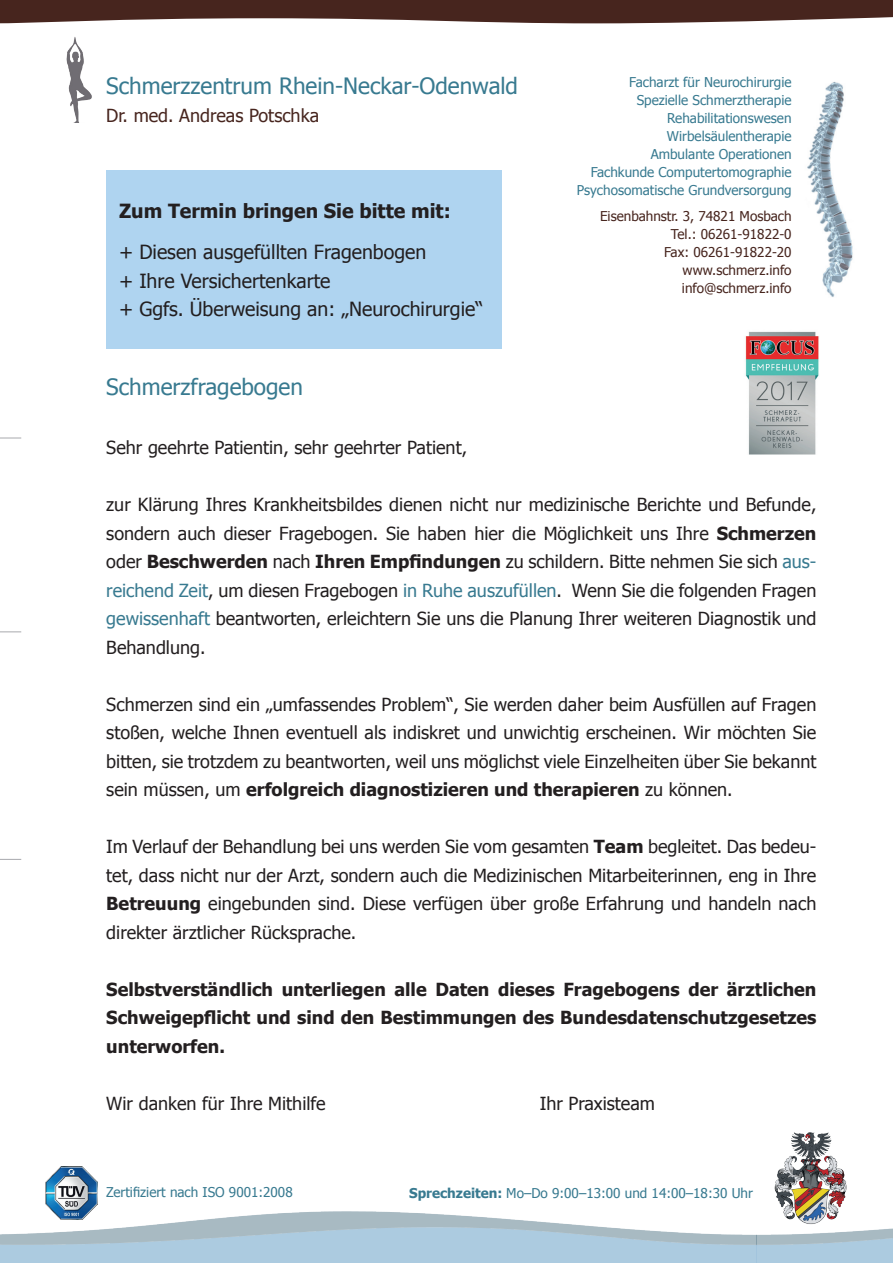
<style>
.page{position:relative;width:893px;height:1263px;background:#fff}
.page>*{position:absolute;margin:0;border:0;box-sizing:border-box;transform-origin:0 0}
.t1{font:22.5px "Tahoma";color:#387a90}
.t2{font:19.5px/28.5px "Tahoma";color:#231f20}
.t3{font:700 19.5px "Tahoma";color:#231f20}
.t4{font:18px/28.5px "Tahoma";color:#231f20;text-align:justify}
.t5{font:700 18px/28.5px "Tahoma";color:#231f20;text-align:justify}
.t6{font:18px "Tahoma";color:#47251e}
.t7{font:13.5px/18px "Tahoma";color:#387a90;text-align:right}
.t8{font:13.5px/18px "Tahoma";color:#47251e;text-align:right}
.s1{font-weight:700}
.s2{color:#387a90}
</style>
<div class="page">
<img style="left:807px;top:81px;width:46px;height:216px">
<img style="left:66px;top:37px;width:26px;height:86px">
<img style="left:777px;top:1132px;width:68px;height:45px">
<svg style="left:0;top:438px;width:21px;height:1px"></svg>
<svg style="left:0;top:631px;width:21px;height:1px"></svg>
<svg style="left:0;top:859px;width:21px;height:1px"></svg>
<img style="left:50px;top:1167px;width:43px;height:10px">
<svg style="left:0;top:0;width:893px;height:23px;background:#5a3b35"></svg>
<img style="left:0;top:1177px;width:756px;height:86px">
<img style="left:756px;top:1177px;width:137px;height:86px">
<div style="left:106px;top:170px;width:396px;height:179px;background:#afd4f0"></div>
<img style="left:745px;top:331px;width:74px;height:124px">
<p class="t1" style="left:106px;top:70px;width:413px">Schmerzzentrum Rhein-Neckar-Odenwald</p>
<p class="t6" style="left:106px;top:104px;width:214px">Dr. med. Andreas Potschka</p>
<p class="t3" style="left:119px;top:197px;width:333px">Zum Termin bringen Sie bitte mit:</p>
<p class="t2" style="left:119px;top:237px;width:366px">+ Diesen ausgefüllten Fragenbogen<br>+ Ihre Versichertenkarte<br>+ Ggfs. Überweisung an: „Neurochirurgie“</p>
<p class="t1" style="left:106px;top:372px;width:198px">Schmerzfragebogen</p>
<p class="t7" style="left:577px;top:72px;width:216px">Facharzt für Neurochirurgie<br>Spezielle Schmerztherapie<br>Rehabilitationswesen<br>Wirbelsäulentherapie<br>Ambulante Operationen<br>Fachkunde Computertomographie<br>Psychosomatische Grundversorgung</p>
<p class="t8" style="left:600px;top:207px;width:193px">Eisenbahnstr. 3, 74821 Mosbach<br>Tel.: 06261-91822-0<br>Fax: 06261-91822-20 www.schmerz.info info@schmerz.info</p>
<p class="t4" style="left:106px;top:433px;width:362px">Sehr geehrte Patientin, sehr geehrter Patient,</p>
<p class="t4" style="left:106px;top:490px;width:712px">zur Klärung Ihres Krankheitsbildes dienen nicht nur medizinische Berichte und Befunde, sondern auch dieser Fragebogen. Sie haben hier die Möglichkeit uns Ihre <span class="s1">Schmerzen </span>oder <span class="s1">Beschwerden</span> nach <span class="s1">Ihren Empfindungen</span> zu schildern. Bitte nehmen Sie sich <span class="s2">aus&shy;reichend Zeit</span>, um diesen Fragebogen <span class="s2">in Ruhe auszufüllen</span>. Wenn Sie die folgenden Fragen <span class="s2">gewissenhaft</span> beantworten, erleichtern Sie uns die Planung Ihrer weiteren Diagnostik und Behandlung.</p>
<p class="t4" style="left:106px;top:689px;width:712px">Schmerzen sind ein „umfassendes Problem“, Sie werden daher beim Ausfüllen auf Fragen stoßen, welche Ihnen eventuell als indiskret und unwichtig erscheinen. Wir möchten Sie bitten, sie trotzdem zu beantworten, weil uns möglichst viele Einzelheiten über Sie bekannt sein müssen, um <span class="s1">erfolgreich diagnostizieren und therapieren</span> zu können.</p>
<p class="t4" style="left:106px;top:832px;width:712px">Im Verlauf der Behandlung bei uns werden Sie vom gesamten <span class="s1">Team</span> begleitet. Das bedeu&shy;tet, dass nicht nur der Arzt, sondern auch die Medizinischen Mitarbeiterinnen, eng in Ihre <span class="s1">Betreuung</span> eingebunden sind. Diese verfügen über große Erfahrung und handeln nach direkter ärztlicher Rücksprache.</p>
<p class="t5" style="left:106px;top:974px;width:712px">Selbstverständlich unterliegen alle Daten dieses Fragebogens der ärztlichen Schweigepflicht und sind den Bestimmungen des Bundesdatenschutzgesetzes unterworfen.</p>
<p class="t4" style="left:106px;top:1088px;width:221px">Wir danken für Ihre Mithilfe</p>
<p class="t4" style="left:540px;top:1088px;width:117px">Ihr Praxisteam</p>
<p class="t7" style="left:106px;top:1182px;width:188px">Zertifiziert nach ISO 9001:2008</p>
<p class="t7" style="left:409px;top:1184px;width:345px"><span class="s1">Sprechzeiten:</span> Mo–Do 9:00–13:00 und 14:00–18:30 Uhr</p>
</div>
